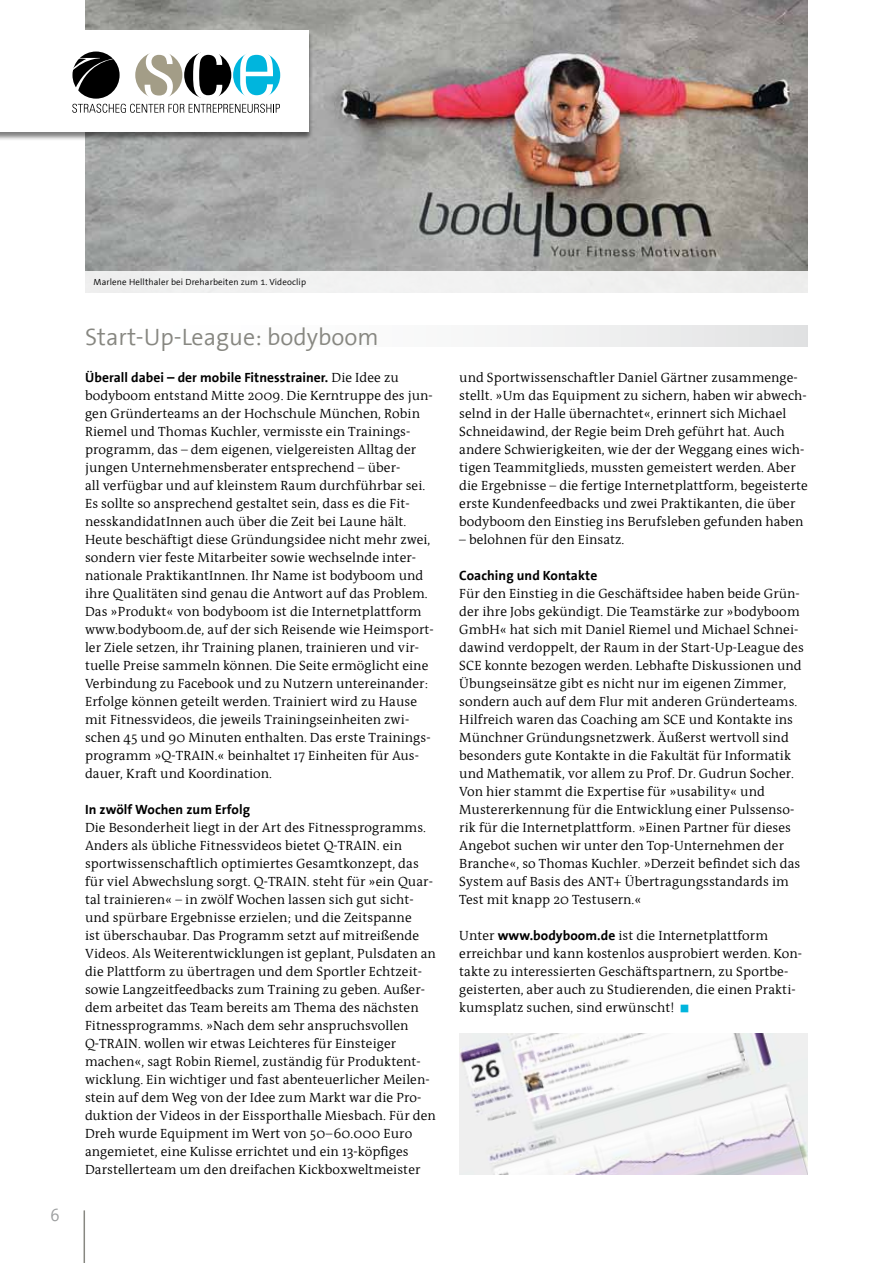
<style>
.page{position:relative;width:893px;height:1263px;background:#fff}
.page>*{position:absolute;margin:0;border:0;box-sizing:border-box;transform-origin:0 0}
.t1{font:24px "FHM The Sans";color:#878781}
.t2{font:18px "FHM The Sans";color:#9c9e9f}
.t3{font:13.5px/18px "FHM Antiqua";letter-spacing:.005em;color:#000}
.t4{font:700 13.5px "FHM Antiqua";letter-spacing:.005em;color:#000}
.t5{font:9px "FHM The Sans";letter-spacing:.015em;color:#000}
.s1{font-weight:700}
.s2{color:#00b5dd}
</style>
<div class="page">
<img style="left:459px;top:1033px;width:349px;height:141px">
<hr style="left:84px;top:1210px;width:1px;height:53px;background:#878781">
<img style="left:85px;top:0;width:723px;height:271px">
<div style="left:84px;top:271px;width:725px;height:22px;background:#f0f1f0"></div>
<div style="left:0;top:30px;width:313px;height:111px;background:#000;opacity:.5"></div>
<div style="left:0;top:31px;width:308px;height:101px;background:#fff"></div>
<svg style="left:72px;top:51px;width:208px;height:62px"></svg>
<div style="left:85px;top:325px;width:723px;height:21px;background:linear-gradient(to right,#fff,#e5e6e6)"></div>
<h2 class="t2" style="left:50px;top:1206px;width:11px">6</h2>
<p class="t5" style="left:94px;top:277px;width:214px">Marlene Hellthaler bei Dreharbeiten zum 1. Videoclip</p>
<h1 class="t1" style="left:85px;top:324px;width:295px">Start-Up-League: bodyboom</h1>
<p class="t3" style="left:85px;top:369px;width:350px"><span class="s1">Überall dabei – der mobile Fitnesstrainer.</span> Die Idee zu bodyboom entstand Mitte 2009. Die Kerntruppe des jun&shy;gen Gründerteams an der Hochschule München, Robin Riemel und Thomas Kuchler, vermisste ein Trainings&shy;programm, das – dem eigenen, vielgereisten Alltag der jungen Unternehmensberater entsprechend – über-<br>all verfügbar und auf kleinstem Raum durchführbar sei.<br>Es sollte so ansprechend gestaltet sein, dass es die Fit&shy;nesskandidatInnen auch über die Zeit bei Laune hält.<br>Heute beschäftigt diese Gründungsidee nicht mehr zwei, sondern vier feste Mitarbeiter sowie wechselnde inter&shy;nationale PraktikantInnen. Ihr Name ist bodyboom und ihre Qualitäten sind genau die Antwort auf das Problem.<br>Das »Produkt« von bodyboom ist die Internetplattform www.bodyboom.de, auf der sich Reisende wie Heimsport&shy;ler Ziele setzen, ihr Training planen, trainieren und vir&shy;tuelle Preise sammeln können. Die Seite ermöglicht eine Verbindung zu Facebook und zu Nutzern untereinander:<br>Erfolge können geteilt werden. Trainiert wird zu Hause mit Fitnessvideos, die jeweils Trainingseinheiten zwi&shy;schen 45 und 90 Minuten enthalten. Das erste Trainings&shy;programm »Q-TRAIN.« beinhaltet 17 Einheiten für Aus&shy;dauer, Kraft und Koordination.</p>
<p class="t4" style="left:85px;top:802px;width:167px">In zwölf Wochen zum Erfolg</p>
<p class="t3" style="left:85px;top:819px;width:352px">Die Besonderheit liegt in der Art des Fitnessprogramms.<br>Anders als übliche Fitnessvideos bietet Q-TRAIN. ein sportwissenschaftlich optimiertes Gesamtkonzept, das für viel Abwechslung sorgt. Q-TRAIN. steht für »ein Quar&shy;tal trainieren« – in zwölf Wochen lassen sich gut sicht&shy;und spürbare Ergebnisse erzielen; und die Zeitspanne<br>ist überschaubar. Das Programm setzt auf mitreißende Videos. Als Weiterentwicklungen ist geplant, Pulsdaten an die Plattform zu übertragen und dem Sportler Echtzeit&shy;sowie Langzeitfeedbacks zum Training zu geben. Außer&shy;dem arbeitet das Team bereits am Thema des nächsten Fitnessprogramms. »Nach dem sehr anspruchsvollen Q-TRAIN. wollen wir etwas Leichteres für Einsteiger machen«, sagt Robin Riemel, zuständig für Produktent&shy;wicklung. Ein wichtiger und fast abenteuerlicher Meilen&shy;stein auf dem Weg von der Idee zum Markt war die Pro&shy;duktion der Videos in der Eissporthalle Miesbach. Für den Dreh wurde Equipment im Wert von 50–60.000 Euro angemietet, eine Kulisse errichtet und ein 13-köpfiges Darstellerteam um den dreifachen Kickboxweltmeister</p>
<p class="t3" style="left:459px;top:369px;width:350px">und Sportwissenschaftler Daniel Gärtner zusammenge&shy;stellt. »Um das Equipment zu sichern, haben wir abwech&shy;selnd in der Halle übernachtet«, erinnert sich Michael Schneidawind, der Regie beim Dreh geführt hat. Auch andere Schwierigkeiten, wie der der Weggang eines wich&shy;tigen Teammitglieds, mussten gemeistert werden. Aber die Ergebnisse – die fertige Internetplattform, begeisterte erste Kundenfeedbacks und zwei Praktikanten, die über bodyboom den Einstieg ins Berufsleben gefunden haben</p>
<p class="t3" style="left:459px;top:531px;width:167px">– belohnen für den Einsatz.</p>
<p class="t4" style="left:459px;top:569px;width:140px">Coaching und Kontakte</p>
<p class="t3" style="left:459px;top:585px;width:346px">Für den Einstieg in die Geschäftsidee haben beide Grün&shy;der ihre Jobs gekündigt. Die Teamstärke zur »bodyboom GmbH« hat sich mit Daniel Riemel und Michael Schnei&shy;dawind verdoppelt, der Raum in der Start-Up-League des SCE konnte bezogen werden. Lebhafte Diskussionen und Übungseinsätze gibt es nicht nur im eigenen Zimmer, sondern auch auf dem Flur mit anderen Gründerteams.<br>Hilfreich waren das Coaching am SCE und Kontakte ins Münchner Gründungsnetzwerk. Äußerst wertvoll sind besonders gute Kontakte in die Fakultät für Informatik und Mathematik, vor allem zu Prof. Dr. Gudrun Socher.<br>Von hier stammt die Expertise für »usability« und Mustererkennung für die Entwicklung einer Pulssenso&shy;rik für die Internetplattform. »Einen Partner für dieses Angebot suchen wir unter den Top-Unternehmen der Branche«, so Thomas Kuchler. »Derzeit befindet sich das System auf Basis des ANT+ Übertragungsstandards im Test mit knapp 20 Testusern.«</p>
<p class="t3" style="left:459px;top:927px;width:344px">Unter <span class="s1">www.bodyboom.de</span> ist die Internetplattform erreichbar und kann kostenlos ausprobiert werden. Kon&shy;takte zu interessierten Geschäftspartnern, zu Sportbe&shy;geisterten, aber auch zu Studierenden, die einen Prakti&shy;kumsplatz suchen, sind erwünscht! <span class="s2">■</span></p>
</div>
